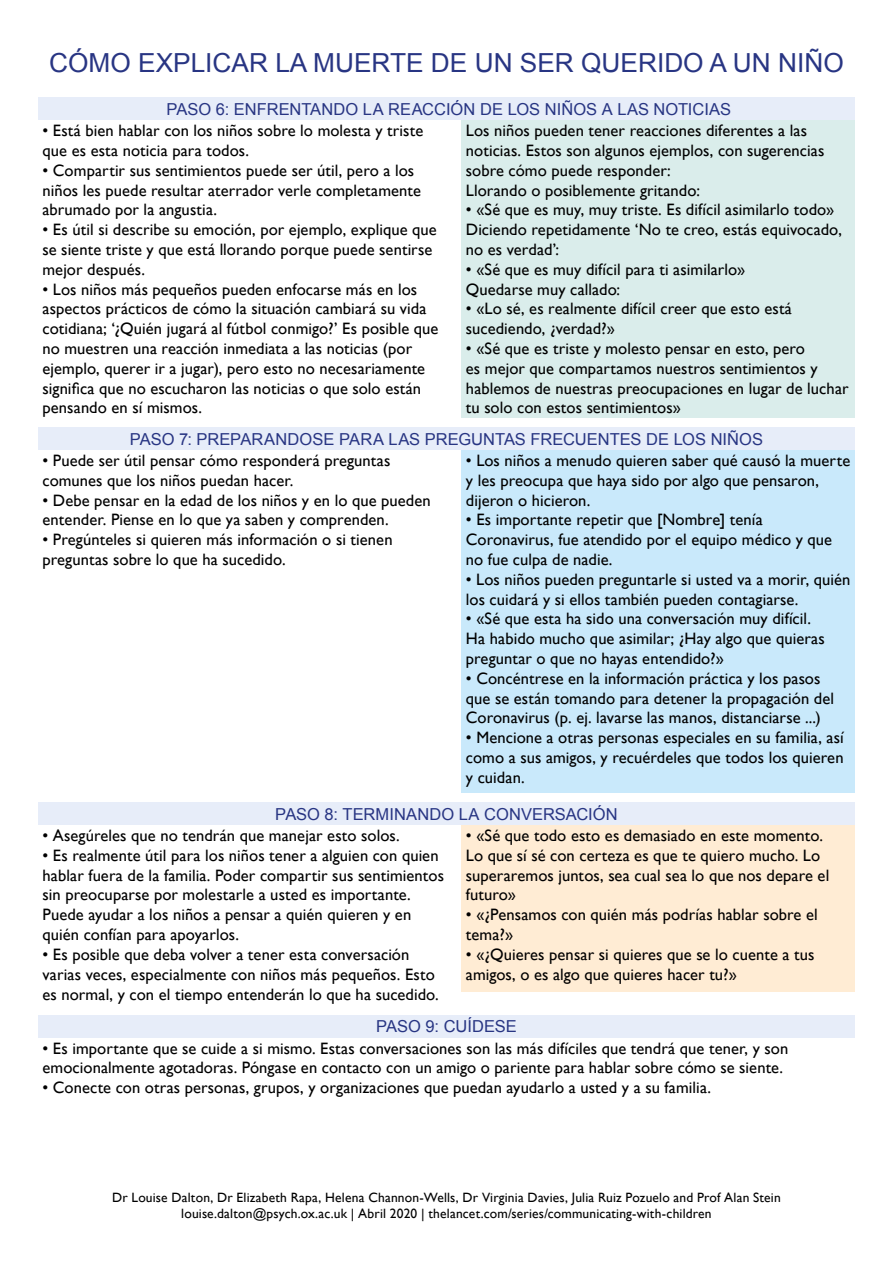
<style>
.page{position:relative;width:893px;height:1263px;background:#fff}
.page>*{position:absolute;margin:0;border:0;box-sizing:border-box;transform-origin:0 0}
.Main_Heading_2{font:26.25px "Arial";color:#283583}
.t1{font:16.5px/19.8px "Gill Sans";letter-spacing:.005em;color:#000}
.Heading_1_Small{font:16.5px "Arial";color:#283583}
.t2{font:13.5px/16.2px "Gill Sans";letter-spacing:.015em;color:#000;text-align:center}
</style>
<div class="page">
<div style="left:38px;top:97px;width:817px;height:23px;background:#e7edf9"></div>
<div style="left:462px;top:120px;width:393px;height:298px;background:#daedeb"></div>
<div style="left:38px;top:427px;width:817px;height:23px;background:#e7edf9"></div>
<div style="left:462px;top:450px;width:393px;height:343px;background:#c9e9fb"></div>
<div style="left:38px;top:802px;width:817px;height:23px;background:#e7edf9"></div>
<div style="left:462px;top:825px;width:393px;height:167px;background:#ffecd4"></div>
<div style="left:38px;top:1015px;width:817px;height:23px;background:#e7edf9"></div>
<p class="Main_Heading_2" style="left:49px;top:46px;width:796px">CÓMO EXPLICAR LA MUERTE DE UN SER QUERIDO A UN NIÑO</p>
<h1 class="Heading_1_Small" style="left:167px;top:98px;width:566px">PASO 6: ENFRENTANDO LA REACCIÓN DE LOS NIÑOS A LAS NOTICIAS</h1>
<p class="t1" style="left:43px;top:120px;width:382px">• Está bien hablar con los niños sobre lo molesta y triste que es esta noticia para todos.</p>
<p class="t1" style="left:43px;top:160px;width:380px">• Compartir sus sentimientos puede ser útil, pero a los niños les puede resultar aterrador verle completamente abrumado por la angustia.</p>
<p class="t1" style="left:43px;top:219px;width:396px">• Es útil si describe su emoción, por ejemplo, explique que se siente triste y que está llorando porque puede sentirse mejor después.</p>
<p class="t1" style="left:43px;top:279px;width:376px">• Los niños más pequeños pueden enfocarse más en los</p>
<p class="t1" style="left:43px;top:299px;width:385px">aspectos prácticos de cómo la situación cambiará su vida</p>
<p class="t1" style="left:43px;top:318px;width:397px">cotidiana; ‘¿Quién jugará al fútbol conmigo?’ Es posible que no muestren una reacción inmediata a las noticias (por</p>
<p class="t1" style="left:43px;top:358px;width:384px">ejemplo, querer ir a jugar), pero esto no necesariamente</p>
<p class="t1" style="left:43px;top:378px;width:380px">significa que no escucharon las noticias o que solo están</p>
<p class="t1" style="left:43px;top:398px;width:161px">pensando en sí mismos.</p>
<p class="t1" style="left:466px;top:120px;width:360px">Los niños pueden tener reacciones diferentes a las noticias. Estos son algunos ejemplos, con sugerencias sobre cómo puede responder:</p>
<p class="t1" style="left:466px;top:180px;width:236px">Llorando o posiblemente gritando:</p>
<p class="t1" style="left:466px;top:200px;width:370px">• «Sé que es muy, muy triste. Es difícil asimilarlo todo»</p>
<p class="t1" style="left:466px;top:219px;width:378px">Diciendo repetidamente ‘No te creo, estás equivocado, no es verdad’:</p>
<p class="t1" style="left:466px;top:259px;width:281px">• «Sé que es muy difícil para ti asimilarlo»</p>
<p class="t1" style="left:466px;top:279px;width:156px">Quedarse muy callado:</p>
<p class="t1" style="left:466px;top:299px;width:328px">• «Lo sé, es realmente difícil creer que esto está sucediendo, ¿verdad?»</p>
<p class="t1" style="left:466px;top:338px;width:384px">• «Sé que es triste y molesto pensar en esto, pero<br>es mejor que compartamos nuestros sentimientos y hablemos de nuestras preocupaciones en lugar de luchar tu solo con estos sentimientos»</p>
<h1 class="Heading_1_Small" style="left:130px;top:428px;width:635px">PASO 7: PREPARANDOSE PARA LAS PREGUNTAS FRECUENTES DE LOS NIÑOS</h1>
<p class="t1" style="left:43px;top:450px;width:349px">• Puede ser útil pensar cómo responderá preguntas comunes que los niños puedan hacer.</p>
<p class="t1" style="left:43px;top:490px;width:390px">• Debe pensar en la edad de los niños y en lo que pueden</p>
<p class="t1" style="left:43px;top:510px;width:348px">entender. Piense en lo que ya saben y comprenden.</p>
<p class="t1" style="left:43px;top:530px;width:352px">• Pregúnteles si quieren más información o si tienen preguntas sobre lo que ha sucedido.</p>
<p class="t1" style="left:466px;top:450px;width:386px">• Los niños a menudo quieren saber qué causó la muerte y les preocupa que haya sido por algo que pensaron, dijeron o hicieron.</p>
<p class="t1" style="left:466px;top:510px;width:368px">• Es importante repetir que [Nombre] tenía<br>Coronavirus, fue atendido por el equipo médico y que no fue culpa de nadie.</p>
<p class="t1" style="left:466px;top:569px;width:386px">• Los niños pueden preguntarle si usted va a morir, quién los cuidará y si ellos también pueden contagiarse.</p>
<p class="t1" style="left:466px;top:609px;width:360px">• «Sé que esta ha sido una conversación muy difícil.<br>Ha habido mucho que asimilar; ¿Hay algo que quieras preguntar o que no hayas entendido?»</p>
<p class="t1" style="left:466px;top:668px;width:370px">• Concéntrese en la información práctica y los pasos que se están tomando para detener la propagación del<br>Coronavirus (p. ej. lavarse las manos, distanciarse ...)</p>
<p class="t1" style="left:466px;top:728px;width:379px;text-align:justify">• Mencione a otras personas especiales en su familia, así como a sus amigos, y recuérdeles que todos los quieren y cuidan.</p>
<h1 class="Heading_1_Small" style="left:275px;top:803px;width:344px">PASO 8: TERMINANDO LA CONVERSACIÓN</h1>
<p class="t1" style="left:43px;top:825px;width:359px">• Asegúreles que no tendrán que manejar esto solos.</p>
<p class="t1" style="left:43px;top:845px;width:398px">• Es realmente útil para los niños tener a alguien con quien</p>
<p class="t1" style="left:43px;top:865px;width:403px">hablar fuera de la familia. Poder compartir sus sentimientos</p>
<p class="t1" style="left:43px;top:885px;width:370px;text-align:justify">sin preocuparse por molestarle a usted es importante.<br>Puede ayudar a los niños a pensar a quién quieren y en quién confían para apoyarlos.</p>
<p class="t1" style="left:43px;top:944px;width:398px">• Es posible que deba volver a tener esta conversación varias veces, especialmente con niños más pequeños. Esto es normal, y con el tiempo entenderán lo que ha sucedido.</p>
<p class="t1" style="left:466px;top:825px;width:365px">• «Sé que todo esto es demasiado en este momento.<br>Lo que sí sé con certeza es que te quiero mucho. Lo superaremos juntos, sea cual sea lo que nos depare el futuro»</p>
<p class="t1" style="left:466px;top:905px;width:353px">• «¿Pensamos con quién más podrías hablar sobre el tema?»</p>
<p class="t1" style="left:466px;top:944px;width:350px">• «¿Quieres pensar si quieres que se lo cuente a tus amigos, o es algo que quieres hacer tu?»</p>
<h1 class="Heading_1_Small" style="left:376px;top:1016px;width:142px">PASO 9: CUÍDESE</h1>
<p class="t1" style="left:43px;top:1038px;width:747px">• Es importante que se cuide a si mismo. Estas conversaciones son las más difíciles que tendrá que tener, y son emocionalmente agotadoras. Póngase en contacto con un amigo o pariente para hablar sobre cómo se siente.</p>
<p class="t1" style="left:43px;top:1077px;width:670px">• Conecte con otras personas, grupos, y organizaciones que puedan ayudarlo a usted y a su familia.</p>
<p class="t2" style="left:112px;top:1189px;width:670px">Dr Louise Dalton, Dr Elizabeth Rapa, Helena Channon-Wells, Dr Virginia Davies, Julia Ruiz Pozuelo and Prof Alan Stein louise.dalton@psych.ox.ac.uk | Abril 2020 | thelancet.com/series/communicating-with-children</p>
</div>
